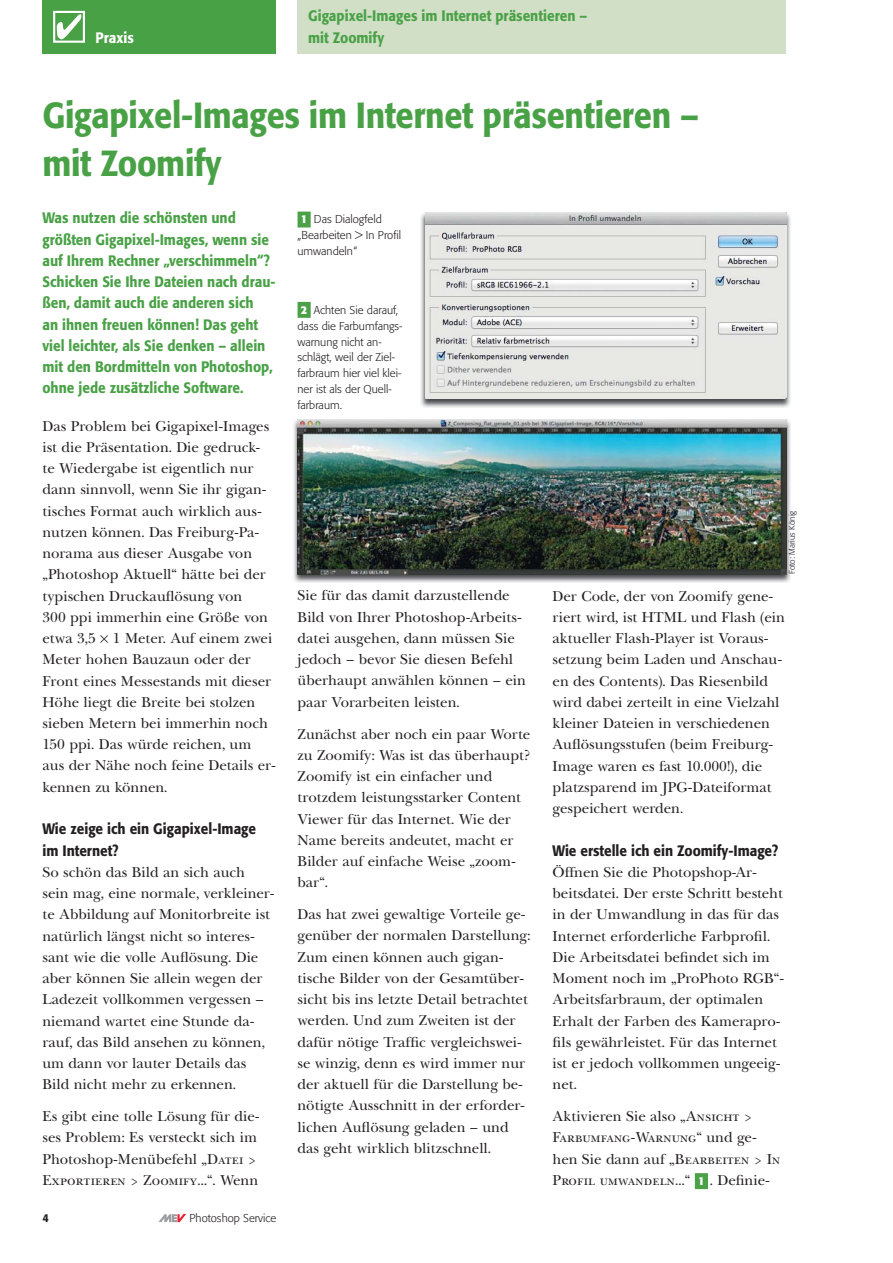
<style>
.page{position:relative;width:893px;height:1263px;background:#fff}
.page>*{position:absolute;margin:0;border:0;box-sizing:border-box;transform-origin:0 0}
.t1{font:500 36px/47.8px "Formata";letter-spacing:-.01em;color:#49a146;scale:.9 1}
.t2{font:15px/21.3px "New Bask ITCSB";color:#231f20}
.t3{font:500 15px/21.3px "Formata";color:#49a146;scale:.9 1}
.t4{font:15px "New Bask ITCSB Caps";color:#231f20}
.t5{font:500 15px/21.3px "Formata";color:#231f20;scale:.9 1}
.t6{font:500 15px "Formata";color:#fff;scale:.9 1}
.t7{font:300 11.25px/15.9px "Formata";color:#231f20}
.t8{font:500 11.25px "Formata";color:#231f20}
.t9{font:300 8.25px "Formata";color:#231f20}
.s1{font-weight:700;color:#fff}
.s2{font-family:"New Bask ITCSB Caps"}
.s3{font-family:"New Bask ITCSB"}
.s4{font-family:"Formata";font-weight:700;font-size:11.25px;color:#fff}
</style>
<div class="page">
<svg style="left:158px;top:1214px;width:28px;height:8px"></svg>
<div style="left:42px;top:0;width:234px;height:53px;background:#49a146"></div>
<div style="left:297px;top:0;width:489px;height:53px;background:#d1dfc6"></div>
<div style="left:53px;top:11px;width:32px;height:32px;border:2px solid #fff"></div>
<svg style="left:57px;top:14px;width:24px;height:25px"></svg>
<div style="left:695px;top:1173px;width:13px;height:16px;background:#4aa147"></div>
<img style="left:420px;top:212px;width:371px;height:196px">
<img style="left:425px;top:213px;width:361px;height:186px">
<img style="left:293px;top:419px;width:498px;height:164px">
<img style="left:297px;top:420px;width:489px;height:154px">
<div style="left:297px;top:212px;width:14px;height:16px;background:#4aa147"></div>
<div style="left:297px;top:302px;width:14px;height:16px;background:#4aa147"></div>
<p class="t6" style="left:96px;top:31px;width:44px">Praxis</p>
<p class="t3" style="left:308px;top:7px;width:312px">Gigapixel-Images im Internet präsentieren – mit Zoomify</p>
<h1 class="t1" style="left:42px;top:94px;width:731px">Gigapixel-Images im Internet präsentieren – mit Zoomify</h1>
<p class="t7" style="left:297px;top:212px;width:105px"><span class="s1">1</span> Das Dialogfeld „Bearbeiten &gt; In Profil umwandeln“</p>
<p class="t3" style="left:42px;top:209px;width:260px">Was nutzen die schönsten und größten Gigapixel-Images, wenn sie auf Ihrem Rechner „verschimmeln“?<br>Schicken Sie Ihre Dateien nach drau&shy;ßen, damit auch die anderen sich<br>an ihnen freuen können! Das geht viel leichter, als Sie denken – allein mit den Bordmitteln von Photoshop, ohne jede zusätzliche Software.</p>
<p class="t2" style="left:42px;top:417px;width:235px">Das Problem bei Gigapixel-Images ist die Präsentation. Die gedruck&shy;te Wiedergabe ist eigentlich nur dann sinnvoll, wenn Sie ihr gigan&shy;tisches Format auch wirklich aus&shy;nutzen können. Das Freiburg-Pa&shy;norama aus dieser Ausgabe von „Photoshop Aktuell“ hätte bei der typischen Druckauflösung von<br>300 ppi immerhin eine Größe von etwa 3,5 1 Meter. Auf einem zwei<br>Meter hohen Bauzaun oder der<br>Front eines Messestands mit dieser<br>Höhe liegt die Breite bei stolzen sieben Metern bei immerhin noch<br>150 ppi. Das würde reichen, um aus der Nähe noch feine Details er&shy;kennen zu können.</p>
<p class="t5" style="left:42px;top:820px;width:239px">Wie zeige ich ein Gigapixel-Image im Internet?</p>
<p class="t2" style="left:42px;top:863px;width:234px">So schön das Bild an sich auch sein mag, eine normale, verkleiner&shy;te Abbildung auf Monitorbreite ist natürlich längst nicht so interes&shy;sant wie die volle Auflösung. Die aber können Sie allein wegen der<br>Ladezeit vollkommen vergessen – niemand wartet eine Stunde da&shy;rauf, das Bild ansehen zu können, um dann vor lauter Details das<br>Bild nicht mehr zu erkennen.</p>
<p class="t2" style="left:42px;top:1107px;width:219px">Es gibt eine tolle Lösung für die&shy;ses Problem: Es versteckt sich im<br>Photoshop-Menübefehl „<span class="s2">Datei &gt;</span></p>
<p class="t4" style="left:42px;top:1171px;width:217px">Exportieren &gt; Zoomify…<span class="s3">“. Wenn</span></p>
<p class="t7" style="left:297px;top:303px;width:106px"><span class="s1">2</span> Achten Sie darauf, dass die Farbumfangs&shy;warnung nicht an&shy;schlägt, weil der Ziel&shy;farbraum hier viel klei&shy;ner ist als der Quell&shy;farb raum.</p>
<p class="t9" style="left:788px;top:574px;width:65px;rotate:-90deg">Foto: Marius König</p>
<p class="t2" style="left:297px;top:587px;width:230px">Sie für das damit darzustellende<br>Bild von Ihrer Photoshop-Arbeits&shy;datei ausgehen, dann müssen Sie jedoch – bevor Sie diesen Befehl überhaupt anwählen können – ein paar Vorarbeiten leisten.</p>
<p class="t2" style="left:297px;top:725px;width:234px">Zunächst aber noch ein paar Worte zu Zoomify: Was ist das überhaupt?<br>Zoomify ist ein einfacher und trotzdem leistungsstarker Content<br>Viewer für das Internet. Wie der<br>Name bereits andeutet, macht er<br>Bilder auf einfache Weise „zoom&shy;bar“.</p>
<p class="t2" style="left:297px;top:905px;width:234px">Das hat zwei gewaltige Vorteile ge&shy;genüber der normalen Darstellung:<br>Zum einen können auch gigan&shy;tische Bilder von der Gesamtüber&shy;sicht bis ins letzte Detail betrachtet werden. Und zum Zweiten ist der dafür nötige Traffic vergleichswei&shy;se winzig, denn es wird immer nur der aktuell für die Darstellung be&shy;nötigte Ausschnitt in der erforder&shy;lichen Auflösung geladen – und das geht wirklich blitzschnell.</p>
<p class="t2" style="left:553px;top:587px;width:234px">Der Code, der von Zoomify gene&shy;riert wird, ist HTML und Flash (ein aktueller Flash-Player ist Voraus&shy;setzung beim Laden und Anschau&shy;en des Contents). Das Riesenbild wird dabei zerteilt in eine Vielzahl kleiner Dateien in verschiedenen<br>Auflösungsstufen (beim Freiburg-<br>Image waren es fast 10.000!), die platzsparend im JPG-Dateiformat gespeichert werden.</p>
<p class="t5" style="left:553px;top:841px;width:252px">Wie erstelle ich ein Zoomify-Image?</p>
<p class="t2" style="left:553px;top:863px;width:233px">Öffnen Sie die Photopshop-Ar&shy;beitsdatei. Der erste Schritt besteht in der Umwandlung in das für das<br>Internet erforderliche Farbprofil.<br>Die Arbeitsdatei befindet sich im<br>Moment noch im „ProPhoto RGB“-<br>Arbeitsfarbraum, der optimalen<br>Erhalt der Farben des Kamerapro&shy;fils gewährleistet. Für das Internet ist er jedoch vollkommen ungeeig&shy;net.</p>
<p class="t2" style="left:553px;top:1107px;width:201px">Aktivieren Sie also „<span class="s2">Ansicht &gt;</span></p>
<p class="t4" style="left:553px;top:1128px;width:206px">Farb umfang-Warnung<span class="s3">“ und ge-</span></p>
<p class="t2" style="left:553px;top:1150px;width:229px">hen Sie dann auf „<span class="s2">Bearbeiten &gt; In</span></p>
<p class="t4" style="left:553px;top:1171px;width:219px">Profil umwandeln…<span class="s3">“</span> <span class="s4">1</span> <span class="s3">. Definie-</span></p>
<p class="t8" style="left:42px;top:1213px;width:8px">4</p>
<p class="t7" style="left:190px;top:1211px;width:88px">Photoshop Service</p>
</div>
